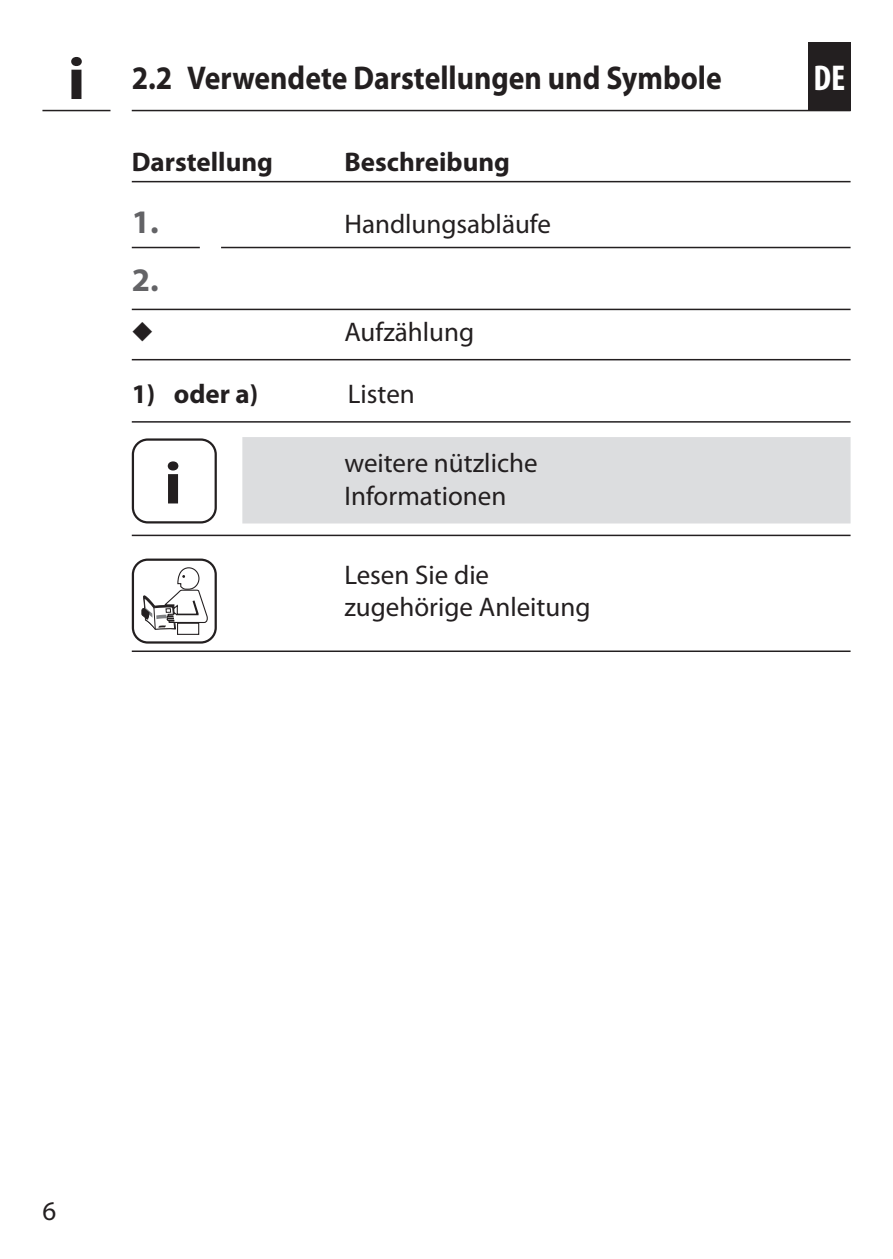
<style>
.page{position:relative;width:893px;height:1259px;background:#fff}
.page>*{position:absolute;margin:0;border:0;box-sizing:border-box;transform-origin:0 0}
.INFO-Icon{font:700 60px "Myriad Pro";color:#231f20;scale:1.1 1}
.t1{font:700 condensed 36px "Myriad Pro";color:#fff}
.t2{font:700 33px "Myriad Pro";color:#231f20;scale:.9 1}
.t3{font:700 33px "Myriad Pro";color:#636366}
.Fließtext_-_DE{font:27px/32.4px "Myriad Pro";color:#231f20}
.Untertitel_-_DE{font:700 27px "Myriad Pro";color:#231f20}
</style>
<div class="page">
<div style="left:808px;top:42px;width:42px;height:69px;background:#231f20"></div>
<hr style="left:132px;top:110px;width:719px;height:1px;background:#231f20">
<hr style="left:42px;top:110px;width:68px;height:1px;background:#231f20">
<hr style="left:132px;top:181px;width:719px;height:1px;background:#231f20">
<svg style="left:132px;top:247px;width:719px;height:1px"></svg>
<hr style="left:132px;top:309px;width:719px;height:1px;background:#231f20">
<hr style="left:132px;top:359px;width:719px;height:1px;background:#231f20">
<hr style="left:132px;top:421px;width:719px;height:1px;background:#231f20">
<div style="left:242px;top:437px;width:609px;height:86px;background:#dcdddf"></div>
<hr style="left:132px;top:534px;width:719px;height:2px;background:#231f20">
<hr style="left:132px;top:650px;width:719px;height:2px;background:#231f20">
<div style="left:132px;top:438px;width:85px;height:85px;border:2px solid #231f20;border-radius:15px"></div>
<div style="left:177px;top:622px;width:22px;height:13px;border:1px solid #231f20"></div>
<svg style="left:142px;top:567px;width:66px;height:63px"></svg>
<div style="left:132px;top:558px;width:85px;height:85px;border:2px solid #231f20;border-radius:15px"></div>
<p class="INFO-Icon" style="left:67px;top:45px;width:18px">i</p>
<p class="t2" style="left:132px;top:59px;width:657px">2.2 Verwendete Darstellungen und Symbole</p>
<h2 class="t1" style="left:813px;top:58px;width:33px">DE</h2>
<p class="Untertitel_-_DE" style="left:132px;top:146px;width:143px">Darstellung</p>
<p class="Untertitel_-_DE" style="left:344px;top:146px;width:167px">Beschreibung</p>
<p class="t3" style="left:132px;top:203px;width:28px">1.</p>
<p class="Fließtext_-_DE" style="left:344px;top:208px;width:208px">Handlungsabläufe</p>
<p class="t3" style="left:132px;top:261px;width:28px">2.</p>
<p class="Fließtext_-_DE" style="left:344px;top:316px;width:131px">Aufzählung</p>
<p class="Untertitel_-_DE" style="left:132px;top:379px;width:128px">1) oder a)</p>
<p class="Fließtext_-_DE" style="left:348px;top:378px;width:69px">Listen</p>
<p class="INFO-Icon" style="left:164px;top:449px;width:18px">i</p>
<p class="Fließtext_-_DE" style="left:344px;top:448px;width:195px">weitere nützliche<br>Informationen</p>
<p class="Fließtext_-_DE" style="left:344px;top:559px;width:248px">Lesen Sie die zugehörige Anleitung</p>
<p class="Fließtext_-_DE" style="left:43px;top:1195px;width:15px">6</p>
</div>
